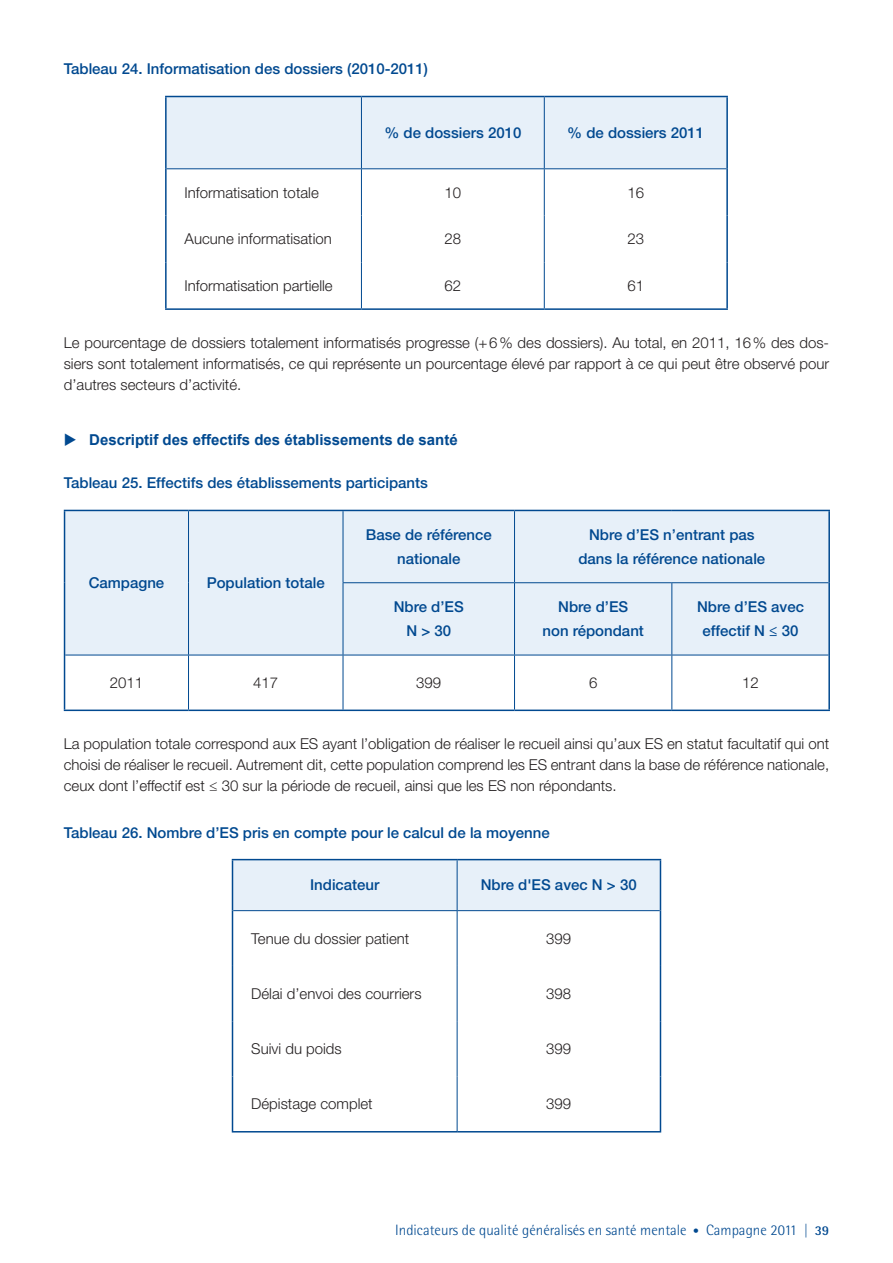
<style>
.page{position:relative;width:893px;height:1263px;background:#fff}
.page>*{position:absolute;margin:0;border:0;box-sizing:border-box;transform-origin:0 0}
.t1{font:300 15px/21px "Helvetica Neue LT Std";color:#231f20;text-align:justify}
.t2{font:500 15px/24px "Helvetica Neue LT Std";color:#014990;text-align:center}
.t3{font:300 15px "Rotis Semi Sans Std";color:#014990}
.t4{font:700 15px "Arial";color:#014990}
.s1{font-size:12px}
.s2{font-size:13.5px}
.s3{font-weight:700;font-size:13.5px}
</style>
<div class="page">
<div style="left:167px;top:97px;width:559px;height:71px;background:#e7f0f9"></div>
<svg style="left:167px;top:169px;width:559px;height:139px"></svg>
<hr style="left:361px;top:97px;width:1px;height:71px;background:#014990">
<hr style="left:361px;top:262px;width:1px;height:46px;background:#014990">
<hr style="left:544px;top:262px;width:1px;height:46px;background:#014990">
<hr style="left:165px;top:262px;width:2px;height:46px;background:#014990">
<hr style="left:726px;top:262px;width:2px;height:46px;background:#014990">
<hr style="left:165px;top:308px;width:196px;height:2px;background:#014990">
<hr style="left:361px;top:308px;width:183px;height:2px;background:#014990">
<hr style="left:544px;top:308px;width:184px;height:2px;background:#014990">
<hr style="left:165px;top:96px;width:196px;height:1px;background:#014990">
<hr style="left:165px;top:97px;width:2px;height:72px;background:#014990">
<hr style="left:361px;top:96px;width:183px;height:1px;background:#014990">
<hr style="left:544px;top:96px;width:184px;height:1px;background:#014990">
<hr style="left:726px;top:97px;width:2px;height:72px;background:#014990">
<hr style="left:544px;top:97px;width:1px;height:71px;background:#014990">
<hr style="left:167px;top:168px;width:194px;height:1px;background:#014990">
<hr style="left:361px;top:168px;width:183px;height:1px;background:#014990">
<hr style="left:361px;top:169px;width:1px;height:47px;background:#014990">
<hr style="left:544px;top:168px;width:182px;height:1px;background:#014990">
<hr style="left:544px;top:169px;width:1px;height:47px;background:#014990">
<hr style="left:361px;top:216px;width:1px;height:46px;background:#014990">
<hr style="left:544px;top:216px;width:1px;height:46px;background:#014990">
<hr style="left:165px;top:169px;width:2px;height:47px;background:#014990">
<hr style="left:726px;top:169px;width:2px;height:47px;background:#014990">
<hr style="left:165px;top:216px;width:2px;height:46px;background:#014990">
<hr style="left:726px;top:216px;width:2px;height:46px;background:#014990">
<div style="left:65px;top:511px;width:763px;height:144px;background:#e7f0f9"></div>
<hr style="left:64px;top:655px;width:1px;height:54px;background:#014990">
<hr style="left:64px;top:709px;width:125px;height:2px;background:#014990">
<hr style="left:189px;top:709px;width:154px;height:2px;background:#014990">
<hr style="left:343px;top:709px;width:171px;height:2px;background:#014990">
<hr style="left:188px;top:655px;width:1px;height:54px;background:#014990">
<hr style="left:343px;top:655px;width:1px;height:54px;background:#014990">
<hr style="left:343px;top:582px;width:171px;height:1px;background:#014990">
<hr style="left:64px;top:510px;width:125px;height:1px;background:#014990">
<hr style="left:64px;top:511px;width:1px;height:72px;background:#014990">
<hr style="left:64px;top:583px;width:1px;height:72px;background:#014990">
<hr style="left:65px;top:655px;width:124px;height:1px;background:#014990">
<hr style="left:189px;top:510px;width:154px;height:1px;background:#014990">
<hr style="left:343px;top:510px;width:171px;height:1px;background:#014990">
<hr style="left:188px;top:511px;width:1px;height:72px;background:#014990">
<hr style="left:188px;top:583px;width:1px;height:72px;background:#014990">
<hr style="left:343px;top:583px;width:1px;height:72px;background:#014990">
<hr style="left:189px;top:655px;width:154px;height:1px;background:#014990">
<hr style="left:343px;top:655px;width:171px;height:1px;background:#014990">
<hr style="left:343px;top:511px;width:1px;height:71px;background:#014990">
<hr style="left:514px;top:510px;width:158px;height:1px;background:#014990">
<hr style="left:672px;top:510px;width:158px;height:1px;background:#014990">
<hr style="left:828px;top:511px;width:2px;height:72px;background:#014990">
<hr style="left:828px;top:583px;width:2px;height:72px;background:#014990">
<hr style="left:828px;top:655px;width:2px;height:54px;background:#014990">
<hr style="left:514px;top:709px;width:158px;height:2px;background:#014990">
<hr style="left:672px;top:709px;width:158px;height:2px;background:#014990">
<hr style="left:514px;top:511px;width:1px;height:71px;background:#014990">
<hr style="left:514px;top:582px;width:158px;height:1px;background:#014990">
<hr style="left:514px;top:583px;width:1px;height:72px;background:#014990">
<hr style="left:672px;top:582px;width:156px;height:1px;background:#014990">
<hr style="left:671px;top:583px;width:1px;height:72px;background:#014990">
<hr style="left:514px;top:655px;width:158px;height:1px;background:#014990">
<hr style="left:514px;top:655px;width:1px;height:54px;background:#014990">
<hr style="left:672px;top:655px;width:156px;height:1px;background:#014990">
<hr style="left:671px;top:655px;width:1px;height:54px;background:#014990">
<div style="left:233px;top:860px;width:427px;height:50px;background:#e7f0f9"></div>
<svg style="left:233px;top:911px;width:427px;height:220px"></svg>
<hr style="left:232px;top:1076px;width:1px;height:55px;background:#014990">
<hr style="left:660px;top:1076px;width:1px;height:55px;background:#014990">
<hr style="left:232px;top:1131px;width:225px;height:1px;background:#014990">
<hr style="left:457px;top:1131px;width:204px;height:1px;background:#014990">
<hr style="left:457px;top:1076px;width:1px;height:55px;background:#014990">
<hr style="left:457px;top:859px;width:204px;height:1px;background:#014990">
<hr style="left:660px;top:860px;width:1px;height:51px;background:#014990">
<hr style="left:232px;top:911px;width:1px;height:55px;background:#014990">
<hr style="left:660px;top:911px;width:1px;height:55px;background:#014990">
<hr style="left:233px;top:910px;width:224px;height:1px;background:#014990">
<hr style="left:457px;top:910px;width:203px;height:1px;background:#014990">
<hr style="left:457px;top:911px;width:1px;height:55px;background:#014990">
<hr style="left:232px;top:859px;width:225px;height:1px;background:#014990">
<hr style="left:232px;top:860px;width:1px;height:51px;background:#014990">
<hr style="left:232px;top:1021px;width:1px;height:55px;background:#014990">
<hr style="left:660px;top:1021px;width:1px;height:55px;background:#014990">
<hr style="left:457px;top:860px;width:1px;height:50px;background:#014990">
<hr style="left:457px;top:1021px;width:1px;height:55px;background:#014990">
<hr style="left:232px;top:966px;width:1px;height:55px;background:#014990">
<hr style="left:660px;top:966px;width:1px;height:55px;background:#014990">
<hr style="left:457px;top:966px;width:1px;height:55px;background:#014990">
<p class="t2" style="left:64px;top:57px;width:366px">Tableau 24. Informatisation des dossiers (2010-2011)</p>
<p class="t2" style="left:384px;top:121px;width:139px">% de dossiers 2010</p>
<p class="t2" style="left:567px;top:121px;width:139px">% de dossiers 2011</p>
<p class="t1" style="left:185px;top:181px;width:136px">Informatisation totale</p>
<p class="t1" style="left:444px;top:181px;width:18px">10</p>
<p class="t1" style="left:627px;top:181px;width:18px">16</p>
<p class="t1" style="left:185px;top:228px;width:149px">Aucune informatisation</p>
<p class="t1" style="left:444px;top:228px;width:18px">28</p>
<p class="t1" style="left:627px;top:228px;width:18px">23</p>
<p class="t1" style="left:185px;top:275px;width:150px">Informatisation partielle</p>
<p class="t1" style="left:444px;top:275px;width:18px">62</p>
<p class="t1" style="left:627px;top:275px;width:18px">61</p>
<p class="t1" style="left:64px;top:332px;width:767px">Le pourcentage de dossiers totalement informatisés progresse (+6% des dossiers). Au total, en 2011, 16% des dos&shy;siers sont totalement informatisés, ce qui représente un pourcentage élevé par rapport à ce qui peut être observé pour d’autres secteurs d’activité.</p>
<p class="t4" style="left:89px;top:430px;width:370px">Descriptif des effectifs des établissements de santé</p>
<p class="t2" style="left:64px;top:471px;width:366px">Tableau 25. Effectifs des établissements participants</p>
<p class="t2" style="left:89px;top:571px;width:77px">Campagne</p>
<p class="t2" style="left:207px;top:571px;width:120px">Population totale</p>
<p class="t2" style="left:366px;top:522px;width:127px">Base de référence nationale</p>
<p class="t2" style="left:578px;top:522px;width:188px">Nbre d’ES n’entrant pas dans la référence nationale</p>
<p class="t2" style="left:394px;top:595px;width:72px">Nbre d’ES<br>N &gt; 30</p>
<p class="t2" style="left:542px;top:595px;width:103px">Nbre d’ES<br>non répondant</p>
<p class="t2" style="left:697px;top:595px;width:108px">Nbre d’ES avec effectif N ≤ 30</p>
<p class="t1" style="left:110px;top:672px;width:35px">2011</p>
<p class="t1" style="left:253px;top:672px;width:27px">417</p>
<p class="t1" style="left:416px;top:672px;width:27px">399</p>
<p class="t1" style="left:589px;top:672px;width:10px">6</p>
<p class="t1" style="left:742px;top:672px;width:18px">12</p>
<p class="t1" style="left:64px;top:733px;width:767px">La population totale correspond aux ES ayant l’obligation de réaliser le recueil ainsi qu’aux ES en statut facultatif qui ont choisi de réaliser le recueil. Autrement dit, cette population comprend les ES entrant dans la base de référence nationale, ceux dont l’effectif est ≤ 30 sur la période de recueil, ainsi que les ES non répondants.</p>
<p class="t2" style="left:64px;top:820px;width:487px">Tableau 26. Nombre d’ES pris en compte pour le calcul de la moyenne</p>
<p class="t2" style="left:310px;top:873px;width:71px">Indicateur</p>
<p class="t2" style="left:481px;top:873px;width:158px">Nbre d'ES avec N &gt; 30</p>
<p class="t1" style="left:251px;top:927px;width:160px">Tenue du dossier patient</p>
<p class="t1" style="left:546px;top:927px;width:27px">399</p>
<p class="t1" style="left:251px;top:983px;width:172px">Délai d’envoi des courriers</p>
<p class="t1" style="left:546px;top:983px;width:27px">398</p>
<p class="t1" style="left:251px;top:1038px;width:92px">Suivi du poids</p>
<p class="t1" style="left:546px;top:1038px;width:27px">399</p>
<p class="t1" style="left:251px;top:1093px;width:123px">Dépistage complet</p>
<p class="t1" style="left:546px;top:1093px;width:27px">399</p>
<p class="t3" style="left:395px;top:1222px;width:435px">Indicateurs de qualité généralisés en santé mentale <span class="s1">•</span> Campagne 2011 <span class="s2">|</span> <span class="s3">39</span></p>
</div>
